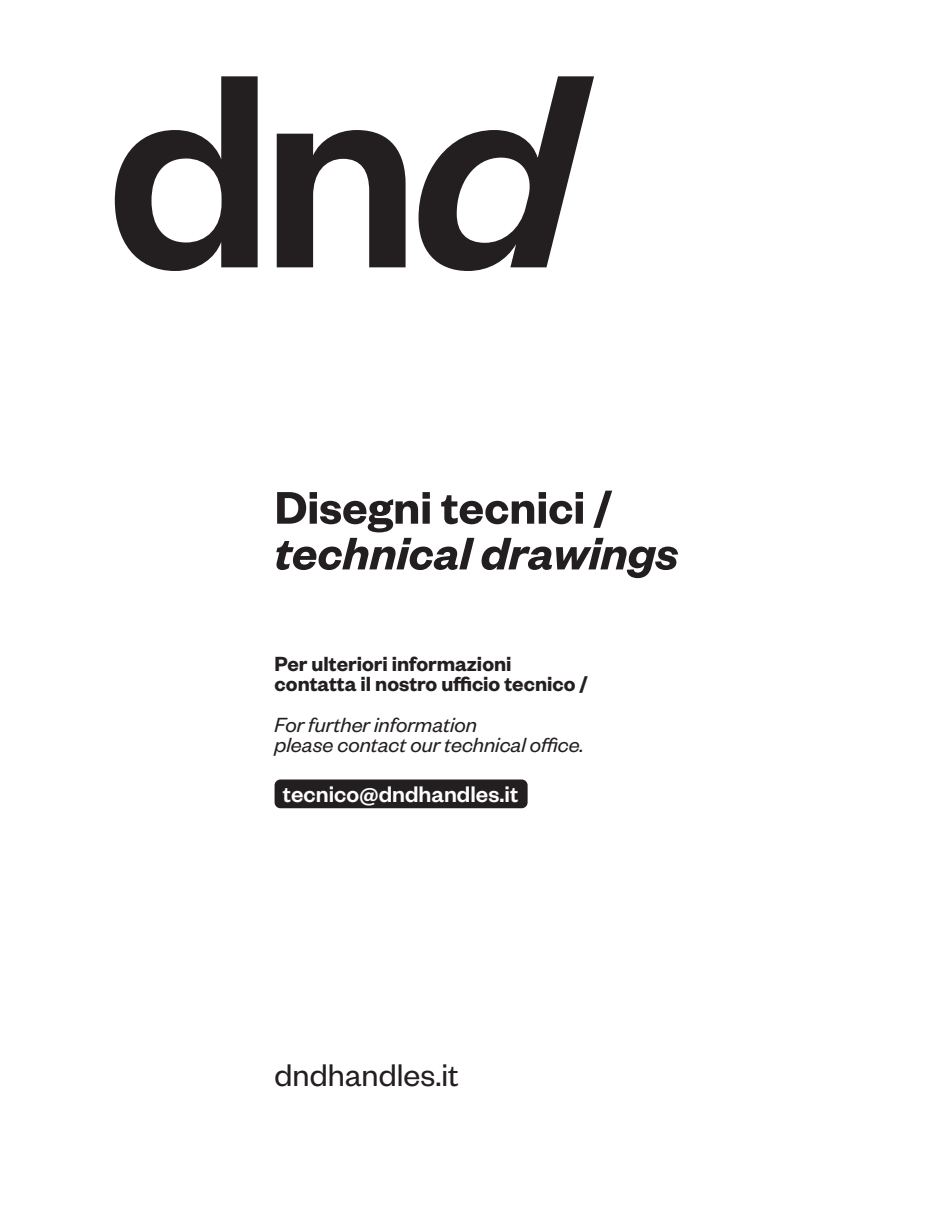
<style>
.page{position:relative;width:925px;height:1212px;background:#fff}
.page>*{position:absolute;margin:0;border:0;box-sizing:border-box;transform-origin:0 0}
.t1{font:italic 600 50.18px "Founders Grotesk";color:#231f20}
.t2{font:600 50.18px "Founders Grotesk";color:#231f20}
.t3{font:34.43px "Founders Grotesk";color:#231f20}
.t4{font:500 24.75px "Founders Grotesk";color:#fff}
.t5{font:600 22.5px "Founders Grotesk";color:#231f20}
.t6{font:italic 22.5px "Founders Grotesk";color:#231f20}
</style>
<div class="page">
<svg style="left:115px;top:76px;width:143px;height:195px"></svg>
<svg style="left:277px;top:130px;width:129px;height:137px"></svg>
<svg style="left:418px;top:76px;width:176px;height:195px"></svg>
<div style="left:275px;top:779px;width:253px;height:29px;background:#231f20;border-radius:6px"></div>
<p class="t2" style="left:275px;top:476px;width:339px">Disegni tecnici /</p>
<p class="t1" style="left:275px;top:522px;width:405px">technical drawings</p>
<p class="t5" style="left:275px;top:650px;width:238px">Per ulteriori informazioni</p>
<p class="t5" style="left:275px;top:670px;width:315px">contatta il nostro ufficio tecnico /</p>
<p class="t6" style="left:275px;top:711px;width:204px">For further information</p>
<p class="t6" style="left:275px;top:731px;width:311px">please contact our technical office.</p>
<p class="t4" style="left:283px;top:778px;width:237px">tecnico@dndhandles.it</p>
<p class="t3" style="left:275px;top:1054px;width:186px">dndhandles.it</p>
</div>
